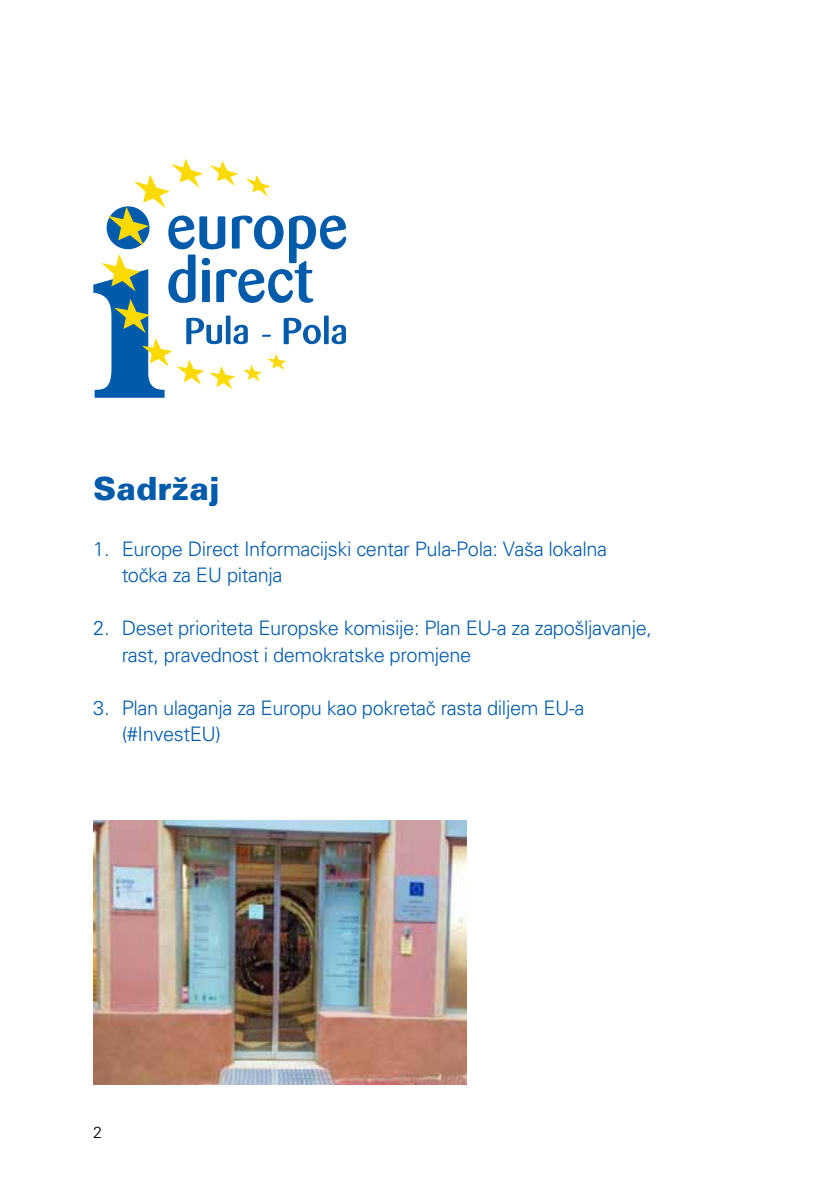
<style>
.page{position:relative;width:840px;height:1191px;background:#fff}
.page>*{position:absolute;margin:0;border:0;box-sizing:border-box;transform-origin:0 0}
.t1{font:900 32px "Univers";color:#005baa}
.t2{font:300 20px/26.4px "Univers";letter-spacing:-.02em;color:#005baa}
.t3{font:300 16px "Univers";color:#000}
</style>
<div class="page">
<svg style="left:93px;top:159px;width:253px;height:239px"></svg>
<img style="left:93px;top:820px;width:373px;height:265px">
<h1 class="t1" style="left:93px;top:468px;width:128px">Sadržaj</h1>
<p class="t2" style="left:122px;top:535px;width:487px;text-indent:-28px">1. Europe Direct Informacijski centar Pula-Pola: Vaša lokalna točka za EU pitanja</p>
<p class="t2" style="left:122px;top:614px;width:531px;text-indent:-28px">2. Deset prioriteta Europske komisije: Plan EU-a za zapošljavanje, rast, pravednost i demokratske promjene</p>
<p class="t2" style="left:122px;top:693px;width:464px;text-indent:-28px">3. Plan ulaganja za Europu kao pokretač rasta diljem EU-a (#InvestEU)</p>
<p class="t3" style="left:93px;top:1122px;width:10px">2</p>
</div>
